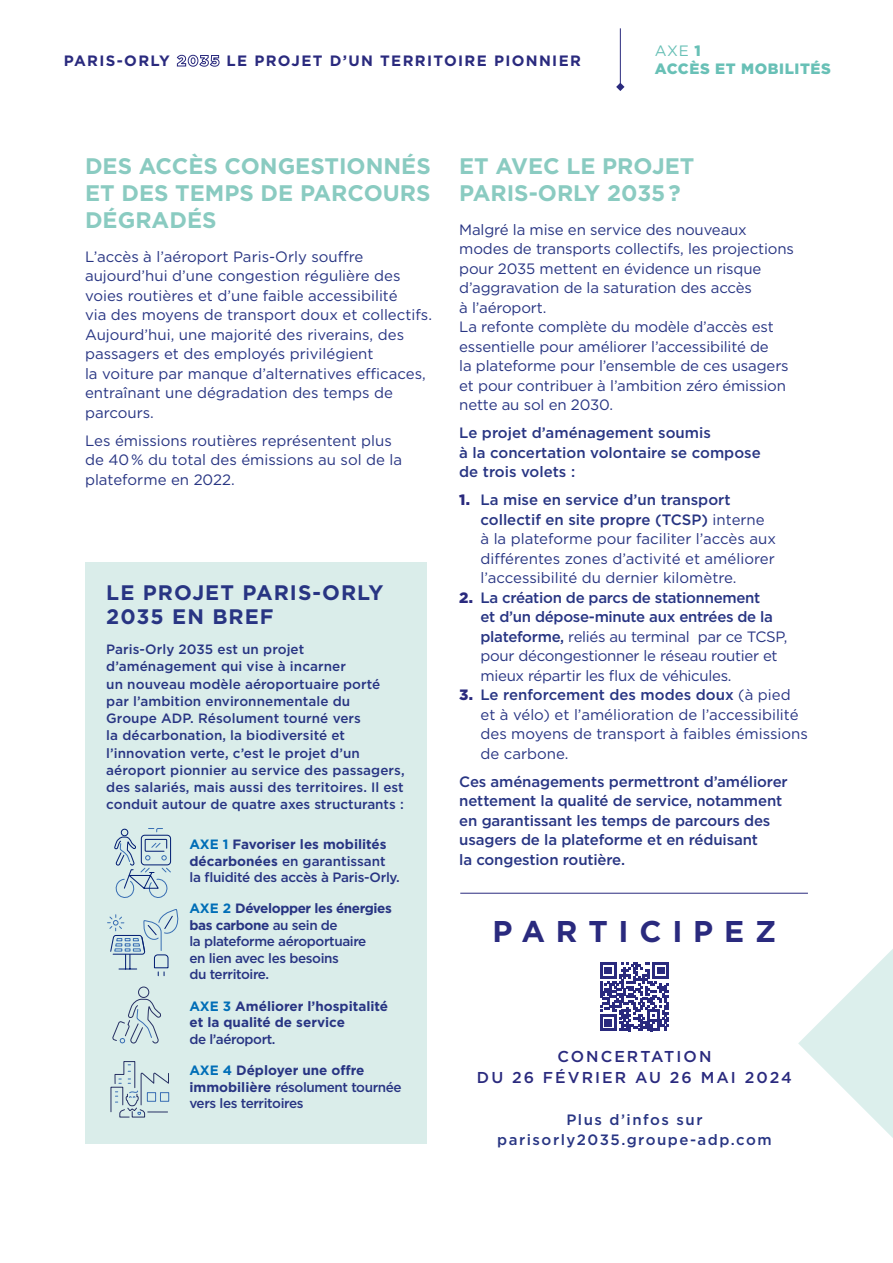
<style>
.page{position:relative;width:893px;height:1263px;background:#fff}
.page>*{position:absolute;margin:0;border:0;box-sizing:border-box;transform-origin:0 0}
.t1{font:700 30px "Gotham";letter-spacing:.36em;color:#2a2a7e}
.t2{font:700 22.5px/27px "Gotham";color:#8acbc1;text-align:justify}
.t3{font:700 21px/24px "Gotham";letter-spacing:.05em;color:#283583}
.t4{font:500 15.75px/21px "Gotham";letter-spacing:.13em;color:#2a2a7e;text-align:center}
.t5{font:15px/19.5px "Gotham";letter-spacing:-.01em;color:#283583}
.t6{font:500 15px/19.5px "Gotham";letter-spacing:-.01em;color:#283583}
.t7{font:700 15px "Gotham";letter-spacing:.09em;color:#2a2a7e}
.t8{font:500 15px/19.5px "Gotham";letter-spacing:.1em;color:#283583;text-align:center}
.t9{font:900 15px/18px "Gotham";letter-spacing:.04em;color:#68c0b6}
.t10{font:500 13.5px/17.2px "Gotham";letter-spacing:.005em;color:#283583}
.t11{font:500 13.5px/16.5px "Gotham";letter-spacing:-.03em;color:#283583}
.t12{font:500 13.5px/16.5px "Gotham";letter-spacing:-.02em;color:#283583}
.t13{font:700 13.5px/16.5px "Gotham";color:#283583}
.s1{font-weight:900}
.s2{font-weight:400}
.s3{font-weight:700;color:#006eb7}
.s4{font-weight:700}
.s5{color:#006eb7}
.s6{font-weight:900;color:#2a2a7e}
.s7{font-weight:500}
</style>
<div class="page">
<hr style="left:620px;top:28px;width:1px;height:58px;background:#2a2a7e">
<hr style="left:460px;top:893px;width:348px;height:1px;background:#2a2a7e">
<svg style="left:616px;top:83px;width:8px;height:8px"></svg>
<svg style="left:798px;top:949px;width:95px;height:189px"></svg>
<svg style="left:600px;top:962px;width:69px;height:69px"></svg>
<div style="left:85px;top:562px;width:341px;height:582px;background:#daedea"></div>
<svg style="left:113px;top:986px;width:48px;height:58px"></svg>
<svg style="left:110px;top:1061px;width:59px;height:57px"></svg>
<svg style="left:115px;top:828px;width:57px;height:70px"></svg>
<svg style="left:107px;top:909px;width:72px;height:68px"></svg>
<p class="t7" style="left:64px;top:51px;width:519px">PARIS-ORLY <span class="s1">2035</span> LE PROJET D’UN TERRITOIRE PIONNIER</p>
<p class="t9" style="left:655px;top:42px;width:178px"><span class="s2">AXE</span> 1<br>ACCÈS ET MOBILITÉS</p>
<h2 class="t2" style="left:85px;top:152px;width:347px">DES ACCÈS CONGESTIONNÉS ET DES TEMPS DE PARCOURS DÉGRADÉS</h2>
<p class="t5" style="left:85px;top:246px;width:348px">L’accès à l’aéroport Paris-Orly souffre aujourd’hui d’une congestion régulière des voies routières et d’une faible accessibilité<br>via des moyens de transport doux et collectifs.<br>Aujourd’hui, une majorité des riverains, des passagers et des employés privilégient<br>la voiture par manque d’alternatives efficaces, entraînant une dégradation des temps de parcours.</p>
<p class="t5" style="left:85px;top:430px;width:319px">Les émissions routières représentent plus de 40 % du total des émissions au sol de la plateforme en 2022.</p>
<h3 class="t3" style="left:106px;top:580px;width:279px">LE PROJET PARIS-ORLY<br>2035 EN BREF</h3>
<p class="t10" style="left:106px;top:640px;width:300px">Paris-Orly 2035 est un projet d’aménagement qui vise à incarner<br>un nouveau modèle aéroportuaire porté par l’ambition environnementale du<br>Groupe ADP. Résolument tourné vers<br>la décarbonation, la biodiversité et l’innovation verte, c’est le projet d’un aéroport pionnier au service des passagers, des salariés, mais aussi des territoires. Il est conduit autour de quatre axes structurants :</p>
<p class="t12" style="left:189px;top:836px;width:212px"><span class="s3">AXE 1</span> <span class="s4">Favoriser les mobilités décarbonées</span> en garantissant la fluidité des accès à Paris-Orly.</p>
<p class="t11" style="left:189px;top:900px;width:204px"><span class="s3">AXE 2</span> <span class="s4">Développer les énergies bas carbone</span> au sein de<br>la plateforme aéroportuaire<br>en lien avec les besoins<br>du territoire.</p>
<p class="t13" style="left:189px;top:998px;width:200px"><span class="s5">AXE 3</span> Améliorer l’hospitalité et la qualité de service</p>
<p class="t11" style="left:189px;top:1030px;width:88px">de l’aéroport.</p>
<p class="t11" style="left:189px;top:1062px;width:214px"><span class="s3">AXE 4</span> <span class="s4">Déployer une offre immobilière</span> résolument tournée vers les territoires</p>
<h2 class="t2" style="left:459px;top:152px;width:237px">ET AVEC LE PROJET<br>PARIS-ORLY 2035 ?</h2>
<p class="t5" style="left:459px;top:219px;width:336px">Malgré la mise en service des nouveaux modes de transports collectifs, les projections pour 2035 mettent en évidence un risque d’aggravation de la saturation des accès<br>à l’aéroport.<br>La refonte complète du modèle d’accès est essentielle pour améliorer l’accessibilité de<br>la plateforme pour l’ensemble de ces usagers et pour contribuer à l’ambition zéro émission nette au sol en 2030.</p>
<p class="t6" style="left:459px;top:423px;width:303px">Le projet d’aménagement soumis<br>à la concertation volontaire se compose de trois volets :</p>
<p class="t5" style="left:480px;top:490px;width:297px;text-indent:-21px"><span class="s6">1.</span> <span class="s7">La mise en service d’un transport collectif en site propre (TCSP)</span> interne à la plateforme pour faciliter l’accès aux différentes zones d’activité et améliorer l’accessibilité du dernier kilomètre.</p>
<p class="t5" style="left:480px;top:587px;width:308px;text-indent:-21px"><span class="s6">2.</span> <span class="s7">La création de parcs de stationnement<br>et d’un dépose-minute aux entrées de la plateforme,</span> reliés au terminal par ce TCSP, pour décongestionner le réseau routier et mieux répartir les flux de véhicules.</p>
<p class="t5" style="left:480px;top:685px;width:329px;text-indent:-21px"><span class="s6">3.</span> <span class="s7">Le renforcement des modes doux</span> (à pied et à vélo) et l’amélioration de l’accessibilité des moyens de transport à faibles émissions de carbone.</p>
<p class="t6" style="left:459px;top:771px;width:330px">Ces aménagements permettront d’améliorer nettement la qualité de service, notamment en garantissant les temps de parcours des usagers de la plateforme et en réduisant<br>la congestion routière.</p>
<h1 class="t1" style="left:493px;top:911px;width:285px">PARTICIPEZ</h1>
<p class="t4" style="left:477px;top:1046px;width:316px">CONCERTATION<br>DU 26 FÉVRIER AU 26 MAI 2024</p>
<p class="t8" style="left:497px;top:1110px;width:276px">Plus d’infos sur parisorly2035.groupe-adp.com</p>
</div>
